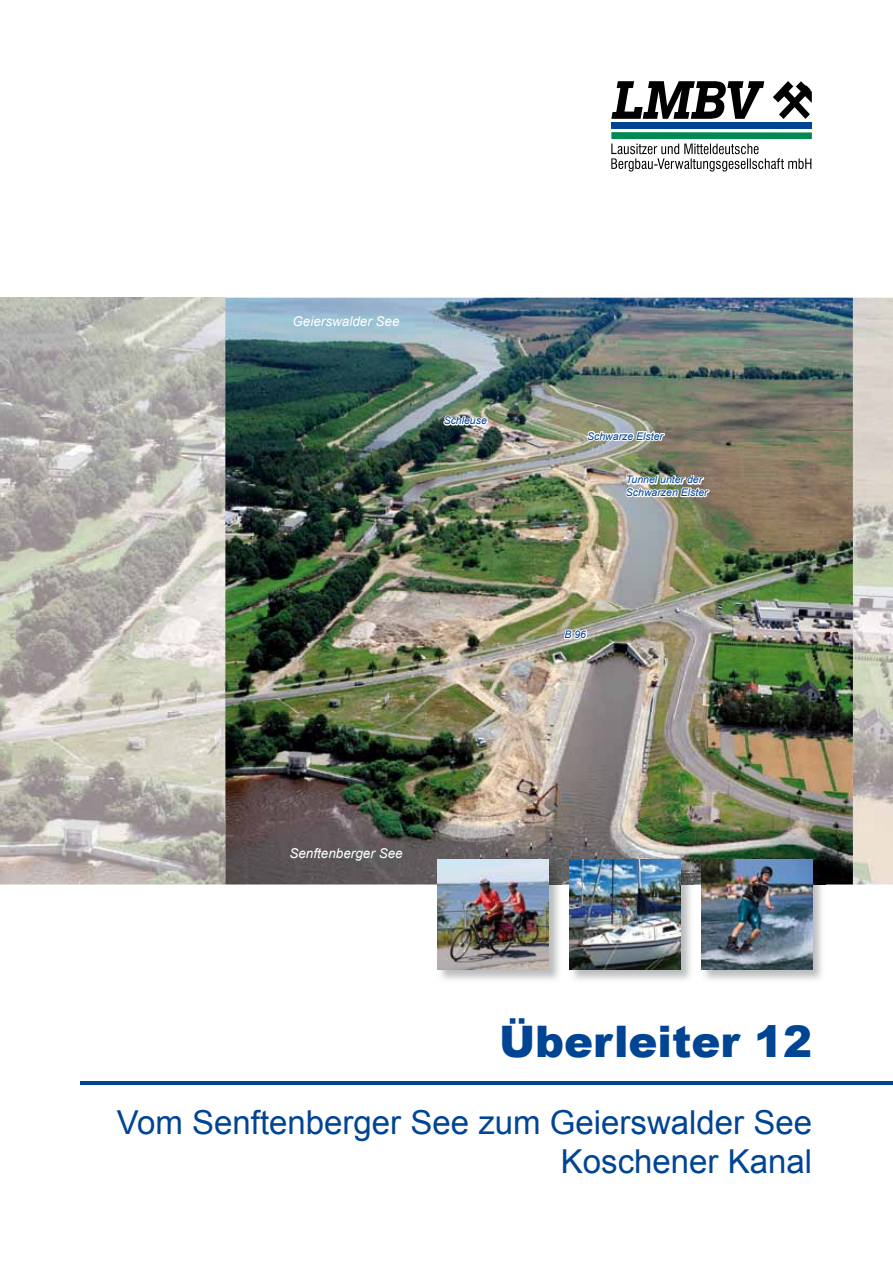
<style>
.page{position:relative;width:893px;height:1263px;background:#fff}
.page>*{position:absolute;margin:0;border:0;box-sizing:border-box;transform-origin:0 0}
.t1{font:900 43.5px "Arial";color:#004494}
.t2{font:33px/39.6px "Arial";color:#004494;text-align:right}
.t3{font:italic 13.5px "Arial";color:#fff}
.t4{font:italic 10.5px/12.6px "Arial";color:#004494}
</style>
<div class="page">
<img style="left:0;top:298px;width:225px;height:426px">
<img style="left:853px;top:298px;width:40px;height:586px">
<img style="left:0;top:724px;width:225px;height:160px">
<img style="left:262px;top:884px;width:176px;height:1px">
<svg style="left:825px;top:884px;width:16px;height:1px"></svg>
<div style="left:611px;top:122px;width:201px;height:7px;background:#004494"></div>
<div style="left:611px;top:132px;width:201px;height:7px;background:#085"></div>
<svg style="left:611px;top:81px;width:201px;height:38px"></svg>
<svg style="left:611px;top:144px;width:200px;height:28px"></svg>
<img style="left:225px;top:298px;width:628px;height:586px">
<img style="left:438px;top:859px;width:124px;height:121px">
<img style="left:438px;top:859px;width:111px;height:110px">
<img style="left:569px;top:859px;width:124px;height:121px">
<img style="left:570px;top:859px;width:110px;height:110px">
<img style="left:701px;top:859px;width:124px;height:121px">
<img style="left:702px;top:859px;width:110px;height:110px">
<hr style="left:81px;top:1082px;width:812px;height:3px;background:#004494">
<svg style="left:442px;top:414px;width:47px;height:30px"></svg>
<svg style="left:562px;top:627px;width:27px;height:14px"></svg>
<img style="left:586px;top:366px;width:125px;height:196px">
<p class="t3" style="left:292px;top:312px;width:109px">Geierswalder See</p>
<p class="t4" style="left:444px;top:415px;width:45px">Schleuse</p>
<p class="t4" style="left:587px;top:430px;width:77px">Schwarze Elster</p>
<p class="t4" style="left:626px;top:474px;width:83px">Tunnel unter der<br>Schwarzen Elster</p>
<p class="t4" style="left:564px;top:628px;width:23px">B 96</p>
<p class="t3" style="left:289px;top:844px;width:115px">Senftenberger See</p>
<h1 class="t1" style="left:499px;top:1014px;width:315px">Überleiter 12</h1>
<h2 class="t2" style="left:117px;top:1102px;width:697px">Vom Senftenberger See zum Geierswalder See<br>Koschener Kanal</h2>
</div>
